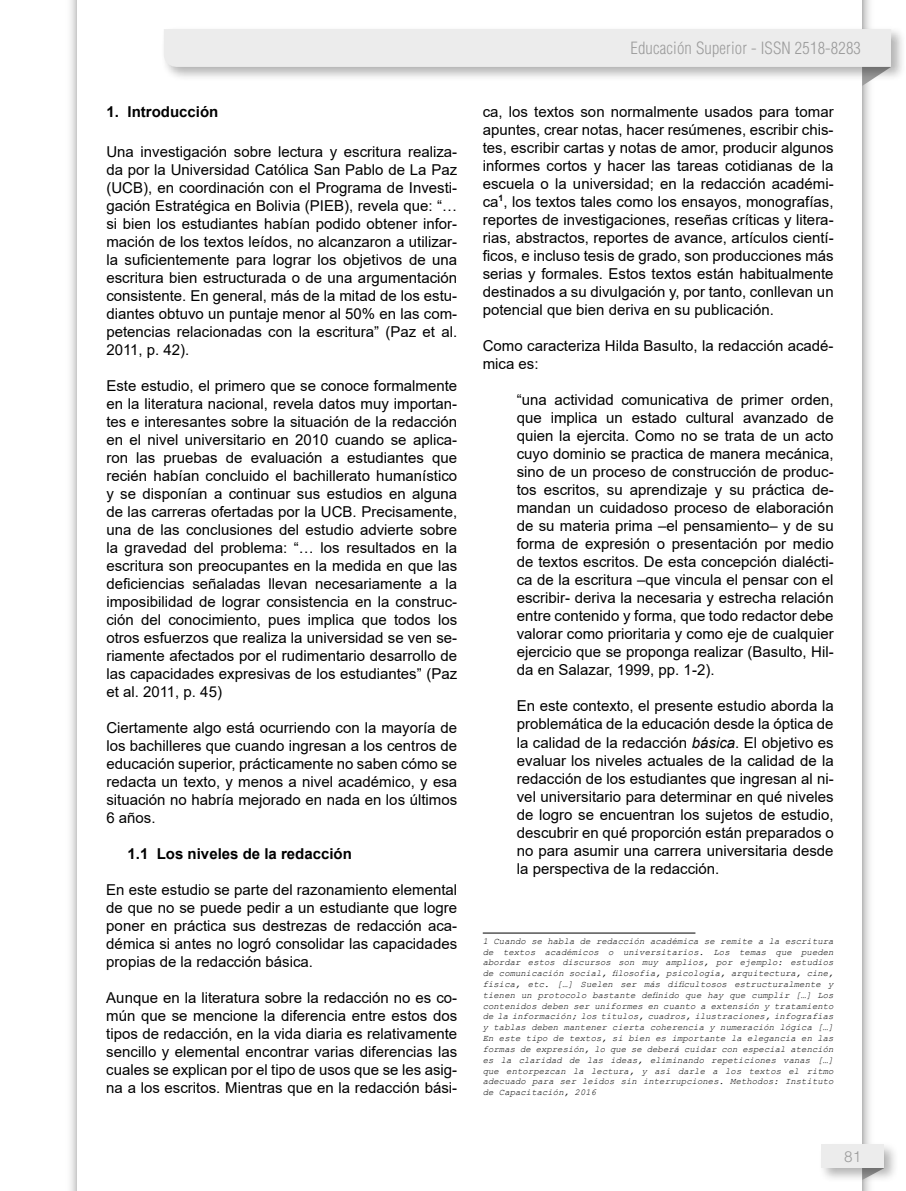
<style>
.page{position:relative;width:906px;height:1191px;background:#fff}
.page>*{position:absolute;margin:0;border:0;box-sizing:border-box;transform-origin:0 0}
.t1{font:300 condensed 16.5px "Helvetica LT Std";letter-spacing:.01em;color:#9c9c9c}
.t2{font:300 15.3px "Helvetica LT Std";color:#9c9c9c}
.t3{font:15px/18px "Arial";color:#000;text-align:justify}
.t4{font:700 15px "Arial";color:#000}
.t5{font:italic 9px/10.8px "Courier New";color:#000;text-align:justify}
.s1{font-style:italic}
</style>
<div class="page">
<svg style="left:862px;top:0;width:8px;height:1191px;background:#d5d5d5"></svg>
<svg style="left:70px;top:0;width:7px;height:1191px"></svg>
<div style="left:161px;top:26px;width:745px;height:56px;background:#000;opacity:.3"></div>
<svg style="left:164px;top:29px;width:727px;height:57px"></svg>
<div style="left:818px;top:1141px;width:81px;height:42px;background:#000;opacity:.3"></div>
<div style="left:821px;top:1144px;width:63px;height:24px;background:#ececec"></div>
<hr style="left:483px;top:932px;width:212px;height:1px;background:#000">
<p class="t4" style="left:106px;top:101px;width:114px">1. Introducción</p>
<p class="t3" style="left:106px;top:142px;width:352px">Una investigación sobre lectura y escritura realiza&shy;da por la Universidad Católica San Pablo de La Paz (UCB), en coordinación con el Programa de Investi&shy;gación Estratégica en Bolivia (PIEB), revela que: “… si bien los estudiantes habían podido obtener infor&shy;mación de los textos leídos, no alcanzaron a utilizar&shy;la suficientemente para lograr los objetivos de una escritura bien estructurada o de una argumentación consistente. En general, más de la mitad de los estu&shy;diantes obtuvo un puntaje menor al 50% en las com&shy;petencias relacionadas con la escritura” (Paz et al.<br>2011, p. 42).</p>
<p class="t3" style="left:106px;top:376px;width:352px">Este estudio, el primero que se conoce formalmente en la literatura nacional, revela datos muy importan&shy;tes e interesantes sobre la situación de la redacción en el nivel universitario en 2010 cuando se aplica&shy;ron las pruebas de evaluación a estudiantes que recién habían concluido el bachillerato humanístico y se disponían a continuar sus estudios en alguna de las carreras ofertadas por la UCB. Precisamente, una de las conclusiones del estudio advierte sobre la gravedad del problema: “… los resultados en la escritura son preocupantes en la medida en que las deficiencias señaladas llevan necesariamente a la imposibilidad de lograr consistencia en la construc&shy;ción del conocimiento, pues implica que todos los otros esfuerzos que realiza la universidad se ven se&shy;riamente afectados por el rudimentario desarrollo de las capacidades expresivas de los estudiantes” (Paz et al. 2011, p. 45)</p>
<p class="t3" style="left:106px;top:718px;width:352px">Ciertamente algo está ocurriendo con la mayoría de los bachilleres que cuando ingresan a los centros de educación superior, prácticamente no saben cómo se redacta un texto, y menos a nivel académico, y esa situación no habría mejorado en nada en los últimos 6 años.</p>
<p class="t4" style="left:128px;top:843px;width:226px">1.1 Los niveles de la redacción</p>
<p class="t3" style="left:106px;top:880px;width:352px">En este estudio se parte del razonamiento elemental de que no se puede pedir a un estudiante que logre poner en práctica sus destrezas de redacción aca&shy;démica si antes no logró consolidar las capacidades propias de la redacción básica.</p>
<p class="t3" style="left:106px;top:988px;width:352px">Aunque en la literatura sobre la redacción no es co&shy;mún que se mencione la diferencia entre estos dos tipos de redacción, en la vida diaria es relativamente sencillo y elemental encontrar varias diferencias las cuales se explican por el tipo de usos que se les asig&shy;na a los escritos. Mientras que en la redacción bási-</p>
<p class="t1" style="left:630px;top:38px;width:232px">Educación Superior - ISSN 2518-8283</p>
<p class="t3" style="left:483px;top:103px;width:352px">ca, los textos son normalmente usados para tomar apuntes, crear notas, hacer resúmenes, escribir chis&shy;tes, escribir cartas y notas de amor, producir algunos informes cortos y hacer las tareas cotidianas de la escuela o la universidad; en la redacción académi&shy;ca<sup>1</sup>, los textos tales como los ensayos, monografías, reportes de investigaciones, reseñas críticas y litera&shy;rias, abstractos, reportes de avance, artículos cientí&shy;ficos, e incluso tesis de grado, son producciones más serias y formales. Estos textos están habitualmente destinados a su divulgación y, por tanto, conllevan un potencial que bien deriva en su publicación.</p>
<p class="t3" style="left:483px;top:337px;width:352px">Como caracteriza Hilda Basulto, la redacción acadé&shy;mica es:</p>
<p class="t3" style="left:517px;top:391px;width:318px">“una actividad comunicativa de primer orden, que implica un estado cultural avanzado de quien la ejercita. Como no se trata de un acto cuyo dominio se practica de manera mecánica, sino de un proceso de construcción de produc&shy;tos escritos, su aprendizaje y su práctica de&shy;mandan un cuidadoso proceso de elaboración de su materia prima –el pensamiento– y de su forma de expresión o presentación por medio de textos escritos. De esta concepción dialécti&shy;ca de la escritura –que vincula el pensar con el escribir- deriva la necesaria y estrecha relación entre contenido y forma, que todo redactor debe valorar como prioritaria y como eje de cualquier ejercicio que se proponga realizar (Basulto, Hil&shy;da en Salazar, 1999, pp. 1-2).</p>
<p class="t3" style="left:517px;top:697px;width:318px">En este contexto, el presente estudio aborda la problemática de la educación desde la óptica de la calidad de la redacción <span class="s1">básica</span>. El objetivo es evaluar los niveles actuales de la calidad de la redacción de los estudiantes que ingresan al ni&shy;vel universitario para determinar en qué niveles de logro se encuentran los sujetos de estudio, descubrir en qué proporción están preparados o no para asumir una carrera universitaria desde la perspectiva de la redacción.</p>
<p class="t5" style="left:483px;top:935px;width:352px">1 Cuando se habla de redacción académica se remite a la escritura de textos académicos o universitarios. Los temas que pueden abordar estos discursos son muy amplios, por ejemplo: estudios de comunicación social, filosofía, psicología, arquitectura, cine, física, etc. […] Suelen ser más dificultosos estructuralmente y tienen un protocolo bastante definido que hay que cumplir […] Los contenidos deben ser uniformes en cuanto a extensión y tratamiento de la información; los títulos, cuadros, ilustraciones, infografías y tablas deben mantener cierta coherencia y numeración lógica […] En este tipo de textos, si bien es importante la elegancia en las formas de expresión, lo que se deberá cuidar con especial atención es la claridad de las ideas, eliminando repeticiones vanas […] que entorpezcan la lectura, y así darle a los textos el ritmo adecuado para ser leídos sin interrupciones. Methodos: Instituto de Capacitación, 2016</p>
<p class="t2" style="left:844px;top:1147px;width:19px">81</p>
</div>
